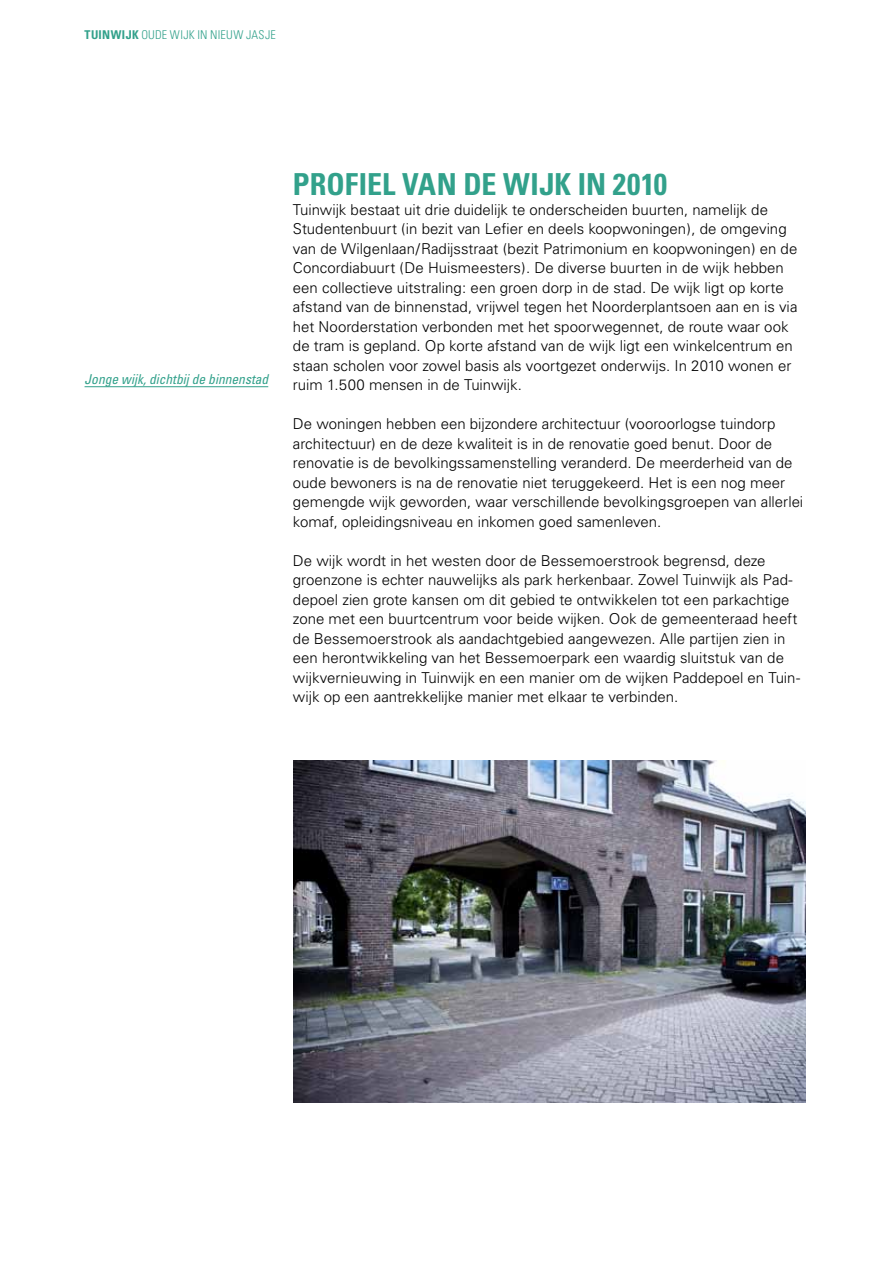
<style>
.page{position:relative;width:893px;height:1263px;background:#fff}
.page>*{position:absolute;margin:0;border:0;box-sizing:border-box;transform-origin:0 0}
.t1{font:700 condensed 30.3px "Univers";letter-spacing:.01em;color:#32a18b}
.t2{font:300 15px/19.5px "Univers";color:#000}
.t3{font:italic condensed 13.65px "Univers";color:#32a18b}
.t4{font:300 condensed 12.15px "Univers";letter-spacing:.02em;color:#32a18b}
.s1{font-weight:700}
</style>
<div class="page">
<hr style="left:85px;top:386px;width:183px;height:1px;background:#32a18b">
<img style="left:293px;top:760px;width:513px;height:342px">
<p class="t4" style="left:85px;top:27px;width:193px"><span class="s1">TUINWIJK</span> OUDE WIJK IN NIEUW JASJE</p>
<p class="t3" style="left:85px;top:370px;width:185px">Jonge wijk, dichtbij de binnenstad</p>
<h1 class="t1" style="left:293px;top:166px;width:376px">PROFIEL VAN DE WIJK IN 2010</h1>
<p class="t2" style="left:293px;top:199px;width:506px">Tuinwijk bestaat uit drie duidelijk te onderscheiden buurten, namelijk de Studentenbuurt (in bezit van Lefier en deels koopwoningen), de omgeving van de Wilgenlaan/Radijsstraat (bezit Patrimonium en koopwoningen) en de Concordiabuurt (De Huismeesters). De diverse buurten in de wijk hebben een collectieve uitstraling: een groen dorp in de stad. De wijk ligt op korte afstand van de binnenstad, vrijwel tegen het Noorderplantsoen aan en is via het Noorderstation verbonden met het spoorwegennet, de route waar ook de tram is gepland. Op korte afstand van de wijk ligt een winkelcentrum en staan scholen voor zowel basis als voortgezet onderwijs. In 2010 wonen er ruim 1.500 mensen in de Tuinwijk.</p>
<p class="t2" style="left:293px;top:414px;width:512px">De woningen hebben een bijzondere architectuur (vooroorlogse tuindorp architectuur) en de deze kwaliteit is in de renovatie goed benut. Door de renovatie is de bevolkingssamenstelling veranderd. De meerderheid van de oude bewoners is na de renovatie niet teruggekeerd. Het is een nog meer gemengde wijk geworden, waar verschillende bevolkingsgroepen van allerlei komaf, opleidingsniveau en inkomen goed samenleven.</p>
<p class="t2" style="left:293px;top:550px;width:509px">De wijk wordt in het westen door de Bessemoerstrook begrensd, deze groenzone is echter nauwelijks als park herkenbaar. Zowel Tuinwijk als Pad&shy;depoel zien grote kansen om dit gebied te ontwikkelen tot een parkachtige zone met een buurtcentrum voor beide wijken. Ook de gemeenteraad heeft de Bessemoerstrook als aandachtgebied aangewezen. Alle partijen zien in een herontwikkeling van het Bessemoerpark een waardig sluitstuk van de wijkvernieuwing in Tuinwijk en een manier om de wijken Paddepoel en Tuin&shy;wijk op een aantrekkelijke manier met elkaar te verbinden.</p>
</div>
